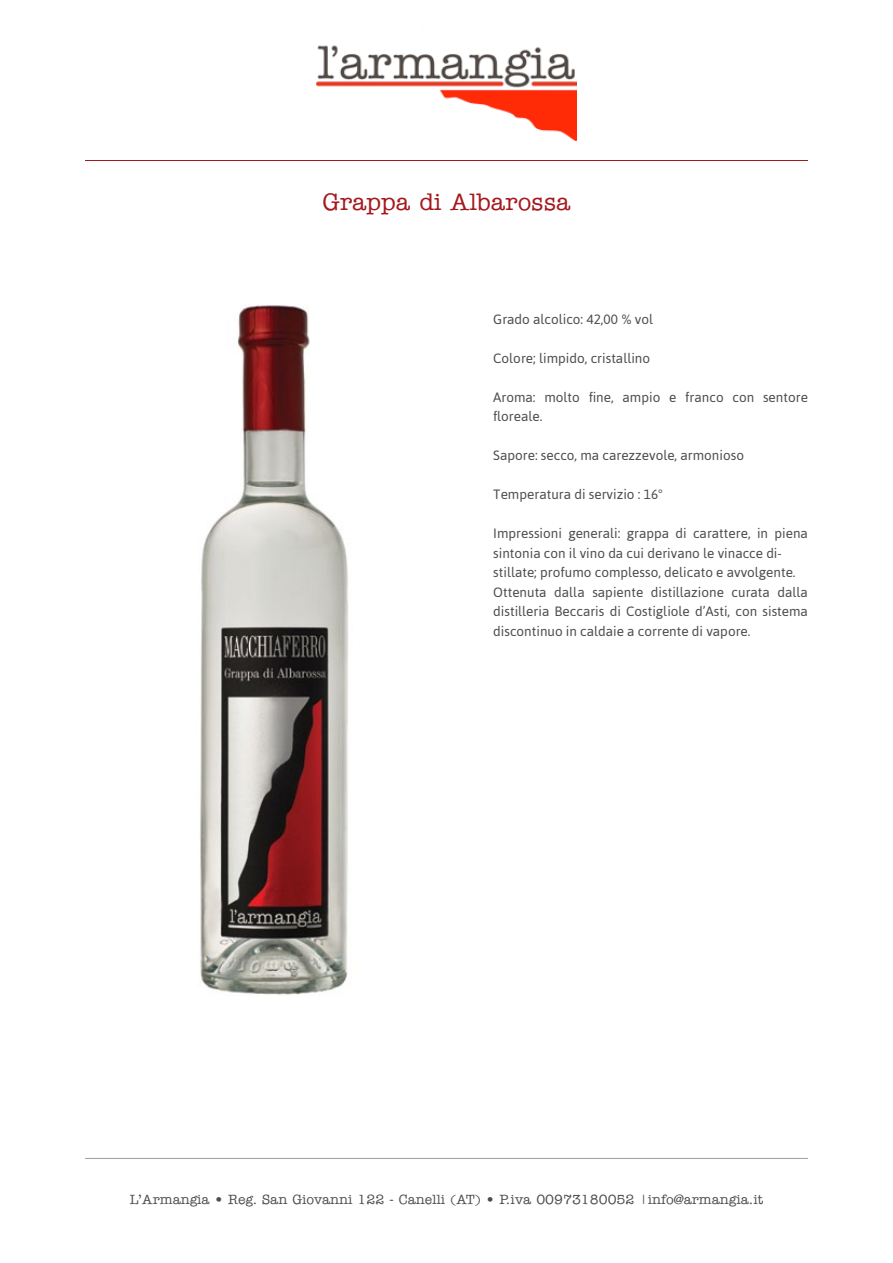
<style>
.page{position:relative;width:893px;height:1263px;background:#fff}
.page>*{position:absolute;margin:0;border:0;box-sizing:border-box;transform-origin:0 0}
.t1{font:24px "Memorandum";color:#a5181c}
.t2{font:13.5px/19.5px "Asap";color:#4d4d4f}
.t3{font:13.5px "Memorandum";color:#4d4d4f}
</style>
<div class="page">
<img style="left:317px;top:45px;width:259px;height:95px">
<hr style="left:85px;top:1158px;width:723px;height:1px;background:#9d9fa2">
<hr style="left:85px;top:160px;width:723px;height:1px;background:#a5181c">
<img style="left:200px;top:305px;width:149px;height:690px">
<h1 class="t1" style="left:322px;top:186px;width:250px">Grappa di Albarossa</h1>
<p class="t2" style="left:493px;top:309px;width:161px">Grado alcolico: 42,00 % vol</p>
<p class="t2" style="left:493px;top:348px;width:158px">Colore; limpido, cristallino</p>
<p class="t2" style="left:493px;top:387px;width:316px">Aroma: molto fine, ampio e franco con sentore floreale.</p>
<p class="t2" style="left:493px;top:446px;width:252px">Sapore: secco, ma carezzevole, armonioso</p>
<p class="t2" style="left:493px;top:485px;width:171px">Temperatura di servizio : 16°</p>
<p class="t2" style="left:493px;top:524px;width:316px">Impressioni generali: grappa di carattere, in piena sintonia con il vino da cui derivano le vinacce di&shy;stillate; profumo complesso, delicato e avvolgente.<br>Ottenuta dalla sapiente distillazione curata dalla distilleria Beccaris di Costigliole d’Asti, con sistema discontinuo in caldaie a corrente di vapore.</p>
<p class="t3" style="left:130px;top:1191px;width:635px">L’Armangia • Reg. San Giovanni 122 - Canelli (AT) • P.iva 00973180052 |info@armangia.it</p>
</div>
